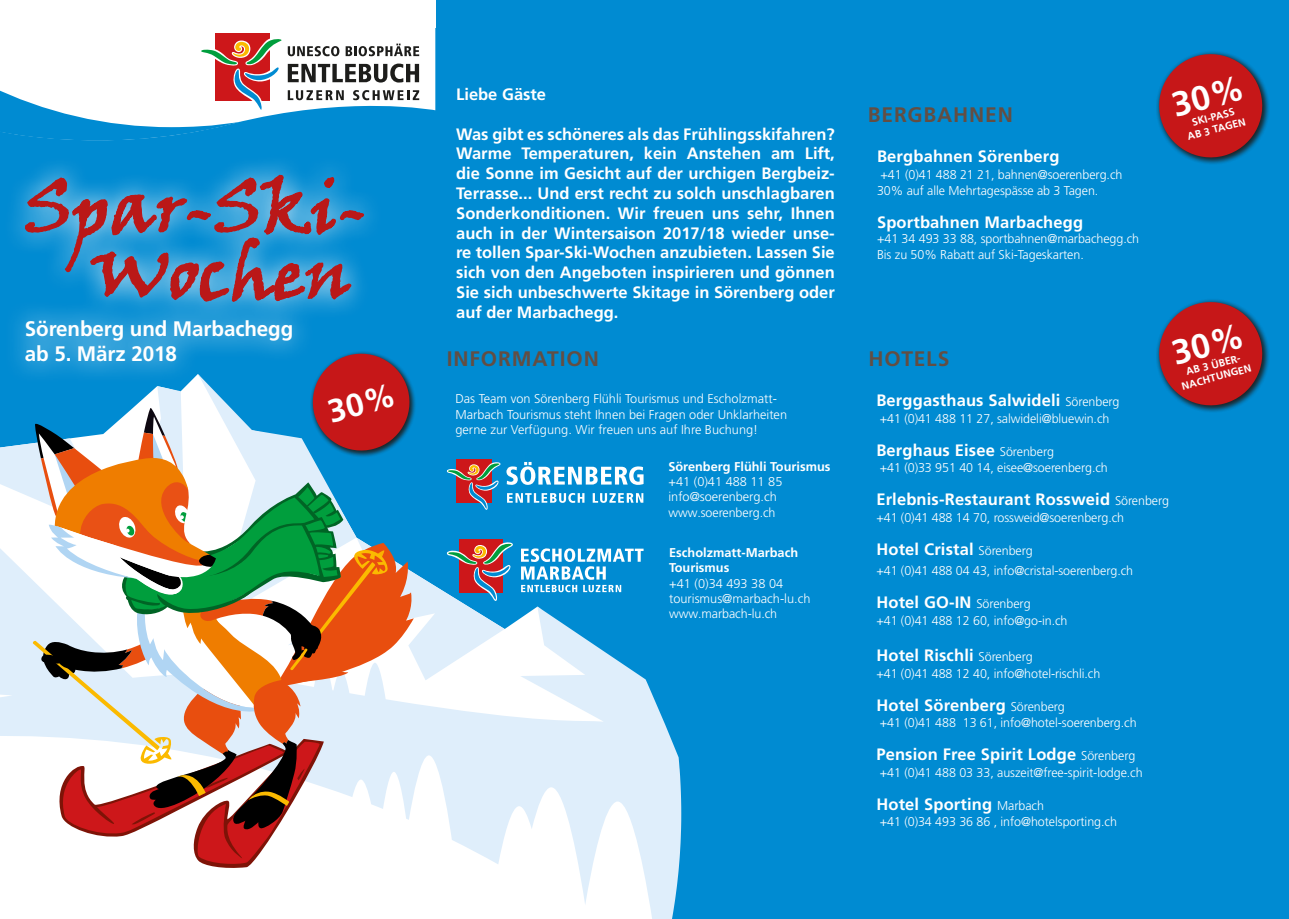
<style>
.page{position:relative;width:1289px;height:919px;background:#fff}
.page>*{position:absolute;margin:0;border:0;box-sizing:border-box;transform-origin:0 0}
.t1{font:70.5px/66px "Viner Hand ITC";color:#ba1818;text-align:right}
.t2{font:700 21px/25.2px "Frutiger LT Pro";letter-spacing:-.005em;color:#fff}
.Grundtext{font:700 21px "Frutiger LT Pro";letter-spacing:.04em;color:#634e43}
.Titel{font:700 16.5px/19.8px "Frutiger LT Pro";letter-spacing:.01em;color:#fff;text-align:justify}
.Titel-2{font:300 12.75px/15.3px "Frutiger LT Pro";letter-spacing:-.005em;color:#fff}
.Titel-3{font:700 10.5px/12.5px "Frutiger LT Pro";color:#fff;text-align:center}
.s1{font-weight:700}
.s2{font-weight:300;font-size:12.75px}
</style>
<div class="page">
<div style="left:0;top:0;width:1288px;height:918px;background:#008bd2"></div>
<div style="left:0;top:0;width:435px;height:28px;background:#fff"></div>
<svg style="left:643px;top:474px;width:38px;height:444px"></svg>
<div style="left:0;top:706px;width:653px;height:212px;background:#fff"></div>
<div style="left:3px;top:153px;width:382px;height:231px;background:#fff;opacity:.85"></div>
<div style="left:0;top:28px;width:435px;height:83px;background:#fff"></div>
<div style="left:215px;top:33px;width:54px;height:67px;background:#cd171a"></div>
<svg style="left:0;top:37px;width:419px;height:267px"></svg>
<div style="left:1155px;top:299px;width:114px;height:113px;background:#1d1d1b;opacity:.75"></div>
<div style="left:1155px;top:51px;width:114px;height:114px;background:#1d1d1b;opacity:.75"></div>
<svg style="left:1155px;top:299px;width:112px;height:112px"></svg>
<svg style="left:1155px;top:51px;width:112px;height:112px"></svg>
<svg style="left:0;top:348px;width:643px;height:521px"></svg>
<p class="t1" style="left:25px;top:172px;width:344px">Spar-Ski-<br>Wochen</p>
<p class="t2" style="left:25px;top:316px;width:270px">Sörenberg und Marbachegg ab 5. März 2018</p>
<p class="Titel" style="left:456px;top:84px;width:91px">Liebe Gäste</p>
<p class="Titel" style="left:456px;top:124px;width:380px">Was gibt es schöneres als das Frühlingsskifahren?<br>Warme Temperaturen, kein Anstehen am Lift, die Sonne im Gesicht auf der urchigen Bergbeiz-Terrasse... Und erst recht zu solch unschlagbaren Sonderkonditionen. Wir freuen uns sehr, Ihnen auch in der Wintersaison 2017/18 wieder unse&shy;re tollen Spar-Ski-Wochen anzubieten. Lassen Sie sich von den Angeboten inspirieren und gönnen Sie sich unbeschwerte Skitage in Sörenberg oder auf der Marbachegg.</p>
<p class="Grundtext" style="left:446px;top:346px;width:154px">INFORMATION</p>
<p class="Titel-2" style="left:455px;top:391px;width:333px">Das Team von Sörenberg Flühli Tourismus und Escholzmatt-<br>Marbach Tourismus steht Ihnen bei Fragen oder Unklarheiten gerne zur Verfügung. Wir freuen uns auf Ihre Buchung!</p>
<p class="Titel-2" style="left:668px;top:458px;width:164px"><span class="s1">Sörenberg Flühli Tourismus </span>+41 (0)41 488 11 85 info@soerenberg.ch www.soerenberg.ch</p>
<p class="Titel-2" style="left:669px;top:545px;width:143px"><span class="s1">Escholzmatt-Marbach<br>Tourismus<br></span>+41 (0)34 493 38 04 tourismus@marbach-lu.ch www.marbach-lu.ch</p>
<p class="Grundtext" style="left:867px;top:102px;width:147px">BERGBAHNEN</p>
<p class="Titel" style="left:877px;top:146px;width:184px">Bergbahnen Sörenberg</p>
<p class="Titel-2" style="left:877px;top:166px;width:247px;line-height:16.5px">+41 (0)41 488 21 21, bahnen@soerenberg.ch<br>30% auf alle Mehrtagespässe ab 3 Tagen.</p>
<p class="Titel" style="left:877px;top:212px;width:208px">Sportbahnen Marbachegg</p>
<p class="Titel-2" style="left:877px;top:231px;width:264px">+41 34 493 33 88, sportbahnen@marbachegg.ch<br>Bis zu 50% Rabatt auf Ski-Tageskarten.</p>
<p class="Titel-3" style="left:1182px;top:118px;width:61px;rotate:-15deg">SKI-PASS<br>AB 3 TAGEN</p>
<p class="Grundtext" style="left:868px;top:346px;width:82px">HOTELS</p>
<p class="Titel-3" style="left:1177px;top:368px;width:73px;rotate:-15deg">AB 3 ÜBER-<br>NACHTUNGEN</p>
<p class="Titel" style="left:876px;top:390px;width:245px">Berggasthaus Salwideli <span class="s2">Sörenberg</span></p>
<p class="Titel-2" style="left:879px;top:410px;width:231px">+41 (0)41 488 11 27, salwideli@bluewin.ch</p>
<p class="Titel" style="left:876px;top:440px;width:179px">Berghaus Eisee <span class="s2">Sörenberg</span></p>
<p class="Titel-2" style="left:879px;top:460px;width:230px">+41 (0)33 951 40 14, eisee@soerenberg.ch</p>
<p class="Titel" style="left:876px;top:489px;width:294px">Erlebnis-Restaurant Rossweid <span class="s2">Sörenberg</span></p>
<p class="Titel-2" style="left:876px;top:509px;width:249px">+41 (0)41 488 14 70, rossweid@soerenberg.ch</p>
<p class="Titel" style="left:876px;top:539px;width:158px">Hotel Cristal <span class="s2">Sörenberg</span></p>
<p class="Titel-2" style="left:876px;top:563px;width:258px">+41 (0)41 488 04 43, info@cristal-soerenberg.ch</p>
<p class="Titel" style="left:876px;top:592px;width:156px">Hotel GO-IN <span class="s2">Sörenberg</span></p>
<p class="Titel-2" style="left:876px;top:612px;width:193px">+41 (0)41 488 12 60, info@go-in.ch</p>
<p class="Titel" style="left:876px;top:645px;width:158px">Hotel Rischli <span class="s2">Sörenberg</span></p>
<p class="Titel-2" style="left:876px;top:665px;width:225px">+41 (0)41 488 12 40, info@hotel-rischli.ch</p>
<p class="Titel" style="left:876px;top:695px;width:190px">Hotel Sörenberg <span class="s2">Sörenberg</span></p>
<p class="Titel-2" style="left:879px;top:715px;width:258px">+41 (0)41 488 13 61, info@hotel-soerenberg.ch</p>
<p class="Titel" style="left:876px;top:744px;width:260px">Pension Free Spirit Lodge <span class="s2">Sörenberg</span></p>
<p class="Titel-2" style="left:879px;top:764px;width:264px">+41 (0)41 488 03 33, auszeit@free-spirit-lodge.ch</p>
<p class="Titel" style="left:876px;top:794px;width:169px">Hotel Sporting <span class="s2">Marbach</span></p>
<p class="Titel-2" style="left:879px;top:814px;width:239px">+41 (0)34 493 36 86 , info@hotelsporting.ch</p>
</div>
